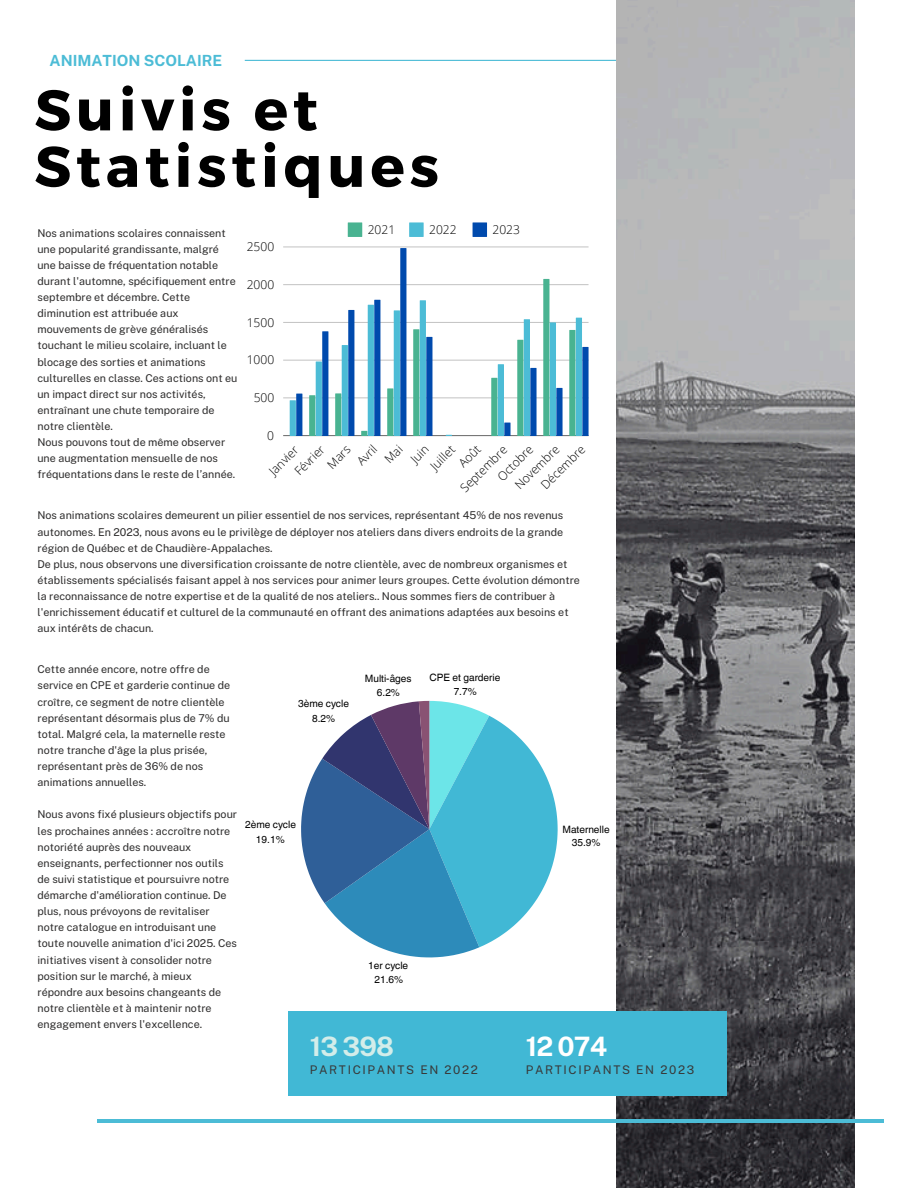
<style>
.page{position:relative;width:918px;height:1188px;background:#fff}
.page>*{position:absolute;margin:0;border:0;box-sizing:border-box;transform-origin:0 0}
.t1{font:700 57.15px/56.4px "Montserrat";letter-spacing:.085em;color:#000}
.t2{font:700 26.7px "Public Sans";color:#d3edea}
.t3{font:700 26.7px "Public Sans";color:#fff}
.t4{font:700 15.3px "Public Sans";color:#4cbcd6}
.t5{font:300 12.15px "Open Sans";color:#000}
.t6{font:11.85px "Public Sans";letter-spacing:.14em;color:#383838}
.t7{font:10.8px/16px "Public Sans";color:#2b2a2a}
.t8{font:10.2px/14.5px "Helvetica World";color:#000;text-align:center}
</style>
<div class="page">
<hr style="left:245px;top:60px;width:537px;height:1px;background:#4cbcd6">
<img style="left:616px;top:0;width:239px;height:1188px">
<hr style="left:98px;top:1119px;width:786px;height:3px;background:#4cbcd6">
<svg style="left:348px;top:222px;width:14px;height:15px"></svg>
<svg style="left:409px;top:222px;width:15px;height:15px"></svg>
<svg style="left:473px;top:222px;width:14px;height:15px"></svg>
<hr style="left:283px;top:435px;width:306px;height:1px;background:#000">
<hr style="left:283px;top:398px;width:306px;height:1px;background:#000">
<hr style="left:283px;top:360px;width:306px;height:1px;background:#000">
<hr style="left:283px;top:322px;width:306px;height:1px;background:#000">
<hr style="left:283px;top:284px;width:306px;height:1px;background:#000">
<hr style="left:283px;top:247px;width:306px;height:1px;background:#000">
<svg style="left:290px;top:394px;width:12px;height:42px"></svg>
<svg style="left:309px;top:331px;width:19px;height:105px"></svg>
<svg style="left:335px;top:310px;width:19px;height:126px"></svg>
<svg style="left:361px;top:300px;width:19px;height:136px"></svg>
<svg style="left:387px;top:248px;width:19px;height:188px"></svg>
<svg style="left:413px;top:300px;width:19px;height:136px;background:#5eadc3"></svg>
<svg style="left:491px;top:364px;width:20px;height:72px"></svg>
<svg style="left:517px;top:319px;width:20px;height:117px"></svg>
<svg style="left:543px;top:279px;width:20px;height:157px"></svg>
<svg style="left:569px;top:318px;width:20px;height:118px;background:#59aac0"></svg>
<svg style="left:301px;top:701px;width:257px;height:256px"></svg>
<div style="left:288px;top:1012px;width:439px;height:84px;background:#41b8d5"></div>
<h3 class="t4" style="left:50px;top:52px;width:174px">ANIMATION SCOLAIRE</h3>
<h1 class="t1" style="left:34px;top:79px;width:406px">Suivis et<br>Statistiques</h1>
<p class="t5" style="left:368px;top:221px;width:29px">2021</p>
<p class="t5" style="left:429px;top:221px;width:29px">2022</p>
<p class="t5" style="left:493px;top:221px;width:29px">2023</p>
<p class="t7" style="left:38px;top:225px;width:201px">Nos animations scolaires connaissent une popularité grandissante, malgré une baisse de fréquentation notable durant l'automne, spécifiquement entre septembre et décembre. Cette diminution est attribuée aux mouvements de grève généralisés touchant le milieu scolaire, incluant le blocage des sorties et animations culturelles en classe. Ces actions ont eu un impact direct sur nos activités, entraînant une chute temporaire de notre clientèle.</p>
<p class="t7" style="left:38px;top:434px;width:199px">Nous pouvons tout de même observer une augmentation mensuelle de nos fréquentations dans le reste de l’année.</p>
<p class="t7" style="left:38px;top:508px;width:527px;text-align:justify">Nos animations scolaires demeurent un pilier essentiel de nos services, représentant 45% de nos revenus autonomes. En 2023, nous avons eu le privilège de déployer nos ateliers dans divers endroits de la grande région de Québec et de Chaudière-Appalaches.</p>
<p class="t7" style="left:38px;top:556px;width:544px">De plus, nous observons une diversification croissante de notre clientèle, avec de nombreux organismes et établissements spécialisés faisant appel à nos services pour animer leurs groupes. Cette évolution démontre la reconnaissance de notre expertise et de la qualité de nos ateliers.. Nous sommes fiers de contribuer à l'enrichissement éducatif et culturel de la communauté en offrant des animations adaptées aux besoins et aux intérêts de chacun.</p>
<h2 class="t7" style="left:38px;top:661px;width:194px">Cette année encore, notre offre de service en CPE et garderie continue de croître, ce segment de notre clientèle représentant désormais plus de 7% du total. Malgré cela, la maternelle reste notre tranche d'âge la plus prisée, représentant près de 36% de nos animations annuelles.</h2>
<h2 class="t7" style="left:38px;top:807px;width:201px">Nous avons fixé plusieurs objectifs pour les prochaines années : accroître notre notoriété auprès des nouveaux enseignants, perfectionner nos outils de suivi statistique et poursuivre notre démarche d'amélioration continue. De plus, nous prévoyons de revitaliser notre catalogue en introduisant une toute nouvelle animation d'ici 2025. Ces initiatives visent à consolider notre position sur le marché, à mieux répondre aux besoins changeants de notre clientèle et à maintenir notre engagement envers l'excellence.</h2>
<p class="t5" style="left:247px;top:238px;width:29px">2500</p>
<p class="t5" style="left:247px;top:276px;width:29px">2000</p>
<p class="t5" style="left:247px;top:314px;width:29px">1500</p>
<p class="t5" style="left:247px;top:351px;width:29px">1000</p>
<p class="t5" style="left:254px;top:389px;width:22px">500</p>
<p class="t5" style="left:267px;top:427px;width:8px">0</p>
<p class="t5" style="left:291px;top:467px;width:38px;rotate:-45deg">Février</p>
<p class="t5" style="left:323px;top:460px;width:29px;rotate:-45deg">Mars</p>
<p class="t5" style="left:353px;top:457px;width:24px;rotate:-45deg">Avril</p>
<p class="t5" style="left:407px;top:455px;width:21px;rotate:-45deg">Juin</p>
<p class="t5" style="left:426px;top:462px;width:30px;rotate:-45deg">Juil et</p>
<p class="t5" style="left:455px;top:459px;width:27px;rotate:-45deg">Août</p>
<p class="t5" style="left:511px;top:481px;width:59px;rotate:-45deg">Novembre</p>
<p class="t5" style="left:537px;top:481px;width:58px;rotate:-45deg">Décembre</p>
<p class="t5" style="left:493px;top:472px;width:46px;rotate:-45deg">Octobre</p>
<p class="t5" style="left:265px;top:467px;width:38px;rotate:-45deg">Janvier</p>
<p class="t5" style="left:456px;top:484px;width:62px;rotate:-45deg">Septembre</p>
<p class="t8" style="left:430px;top:670px;width:72px">CPE et garderie<br>7.7%</p>
<p class="t8" style="left:365px;top:671px;width:48px">Multi-âges<br>6.2%</p>
<p class="t8" style="left:298px;top:697px;width:52px">3ème cycle<br>8.2%</p>
<p class="t8" style="left:245px;top:817px;width:52px">2ème cycle<br>19.1%</p>
<p class="t8" style="left:562px;top:823px;width:49px;line-height:12.5px">Maternelle<br>35.9%</p>
<p class="t8" style="left:368px;top:958px;width:42px">1er cycle<br>21.6%</p>
<p class="t2" style="left:310px;top:1030px;width:86px">13 398</p>
<p class="t6" style="left:310px;top:1063px;width:170px">PARTICIPANTS EN 2022</p>
<p class="t3" style="left:526px;top:1030px;width:83px">12 074</p>
<p class="t6" style="left:526px;top:1063px;width:170px">PARTICIPANTS EN 2023</p>
</div>
